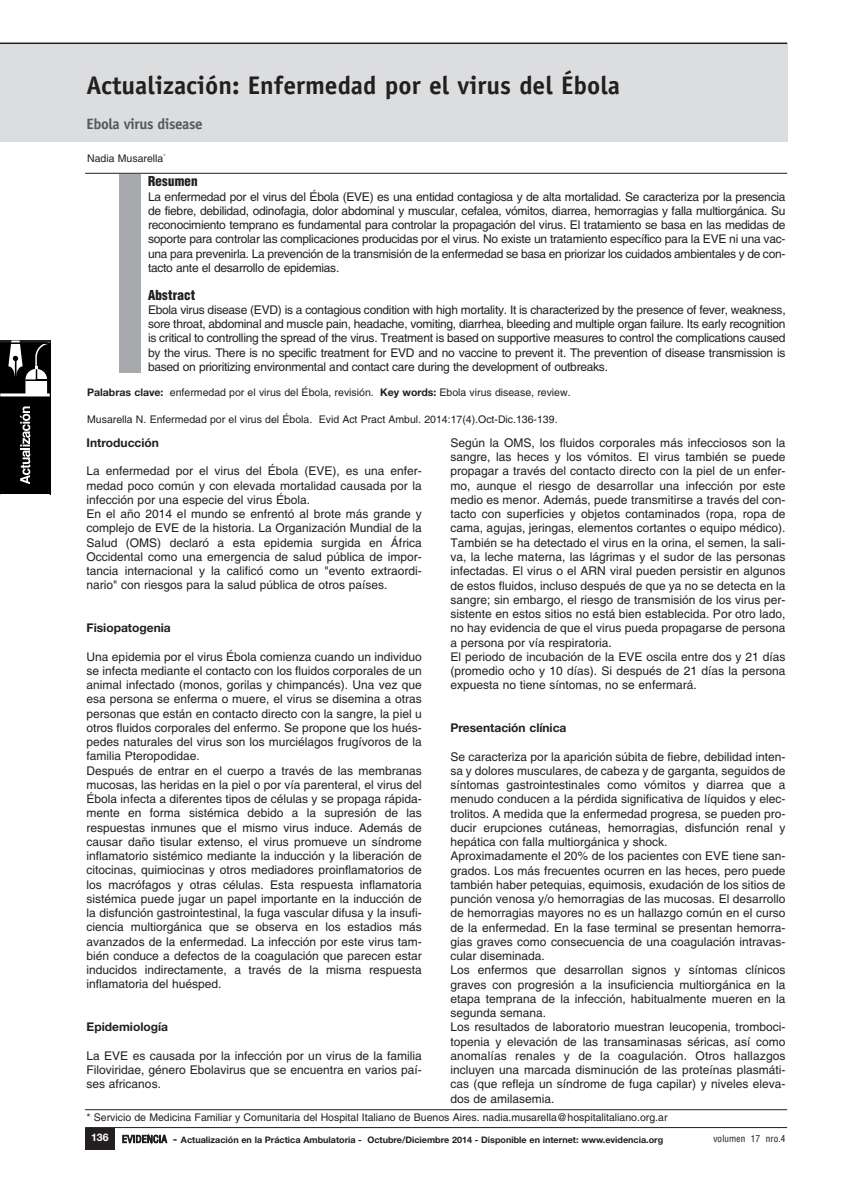
<style>
.page{position:relative;width:851px;height:1191px;background:#fff}
.page>*{position:absolute;margin:0;border:0;box-sizing:border-box;transform-origin:0 0}
.t1{font:700 25.5px "Officina Sans";color:#231f20}
.t2{font:700 15px "Officina Sans";letter-spacing:-.03em;color:#58595b}
.t3{font:15px "Helvetica Condensed Black Se";color:#231f20}
.t4{font:12px/14.2px "Helvetica";color:#231f20}
.t5{font:700 12px "Helvetica Neue LT Std";color:#231f20}
.t6{font:10.5px "Helvetica";color:#231f20}
.t7{font:10.5px "Helvetica Conth";color:#231f20}
.t8{font:700 9px "Helvetica Neue LT Std";color:#231f20}
.s1{font-family:"Helvetica Neue LT Std";font-weight:700}
.s2{font-family:"Helvetica Conth";font-weight:400;font-size:11.25px}
.s3{font-size:11.25px}
</style>
<div class="page">
<div style="left:85px;top:1128px;width:30px;height:21px;background:#231f20"></div>
<hr style="left:85px;top:1127px;width:702px;height:1px;background:#231f20">
<svg style="left:0;top:340px;width:50px;height:154px;background:#2a2a2a"></svg>
<div style="left:0;top:43px;width:787px;height:98px;background:#dcddde"></div>
<hr style="left:0;top:43px;width:787px;height:1px;background:#231f20">
<hr style="left:85px;top:1109px;width:702px;height:1px;background:#231f20">
<div style="left:119px;top:174px;width:21px;height:198px;background:#a7a9ac"></div>
<hr style="left:85px;top:173px;width:702px;height:1px;background:#231f20">
<h1 class="t1" style="left:87px;top:75px;width:535px">Actualización: Enfermedad por el virus del Ébola</h1>
<p class="t2" style="left:87px;top:118px;width:117px">Ebola virus disease</p>
<p class="t6" style="left:87px;top:154px;width:80px">Nadia Musarella<sup>*</sup></p>
<p class="t3" style="left:148px;top:176px;width:51px">Resumen</p>
<p class="t4" style="left:148px;top:190px;width:639px;text-align:justify">La enfermedad por el virus del Ébola (EVE) es una entidad contagiosa y de alta mortalidad. Se caracteriza por la presencia de fiebre, debilidad, odinofagia, dolor abdominal y muscular, cefalea, vómitos, diarrea, hemorragias y falla multiorgánica. Su reconocimiento temprano es fundamental para controlar la propagación del virus. El tratamiento se basa en las medidas de soporte para controlar las complicaciones producidas por el virus. No existe un tratamiento específico para la EVE ni una vac&shy;una para prevenirla. La prevención de la transmisión de la enfermedad se basa en priorizar los cuidados ambientales y de con&shy;tacto ante el desarrollo de epidemias.</p>
<p class="t3" style="left:148px;top:289px;width:49px">Abstract</p>
<p class="t4" style="left:148px;top:304px;width:639px;text-align:justify">Ebola virus disease (EVD) is a contagious condition with high mortality. It is characterized by the presence of fever, weakness, sore throat, abdominal and muscle pain, headache, vomiting, diarrhea, bleeding and multiple organ failure. Its early recognition is critical to controlling the spread of the virus. Treatment is based on supportive measures to control the complications caused by the virus. There is no specific treatment for EVD and no vaccine to prevent it. The prevention of disease transmission is based on prioritizing environmental and contact care during the development of outbreaks.</p>
<p class="t6" style="left:87px;top:388px;width:485px"><span class="s1">Palabras clave:</span> enfermedad por el virus del Ébola, revisión. <span class="s1">Key words:</span> Ebola virus disease, review.</p>
<p class="t6" style="left:87px;top:415px;width:472px">Musarella N. Enfermedad por el virus del Ébola. Evid Act Pract Ambul. 2014:17(4).Oct-Dic.136-139.</p>
<p class="t5" style="left:87px;top:438px;width:74px">Introducción</p>
<p class="t4" style="left:87px;top:465px;width:337px">La enfermedad por el virus del Ébola (EVE), es una enfer&shy;medad poco común y con elevada mortalidad causada por la infección por una especie del virus Ébola.<br>En el año 2014 el mundo se enfrentó al brote más grande y complejo de EVE de la historia. La Organización Mundial de la Salud (OMS) declaró a esta epidemia surgida en África Occidental como una emergencia de salud pública de impor&shy;tancia internacional y la calificó como un "evento extraordi&shy;nario" con riesgos para la salud pública de otros países.</p>
<p class="t5" style="left:87px;top:623px;width:86px">Fisiopatogenia</p>
<p class="t4" style="left:87px;top:650px;width:337px">Una epidemia por el virus Ébola comienza cuando un individuo se infecta mediante el contacto con los fluidos corporales de un animal infectado (monos, gorilas y chimpancés). Una vez que esa persona se enferma o muere, el virus se disemina a otras personas que están en contacto directo con la sangre, la piel u otros fluidos corporales del enfermo. Se propone que los hués&shy;pedes naturales del virus son los murciélagos frugívoros de la familia Pteropodidae.<br>Después de entrar en el cuerpo a través de las membranas mucosas, las heridas en la piel o por vía parenteral, el virus del Ébola infecta a diferentes tipos de células y se propaga rápida&shy;mente en forma sistémica debido a la supresión de las respuestas inmunes que el mismo virus induce. Además de causar daño tisular extenso, el virus promueve un síndrome inflamatorio sistémico mediante la inducción y la liberación de citocinas, quimiocinas y otros mediadores proinflamatorios de los macrófagos y otras células. Esta respuesta inflamatoria sistémica puede jugar un papel importante en la inducción de la disfunción gastrointestinal, la fuga vascular difusa y la insufi&shy;ciencia multiorgánica que se observa en los estadios más avanzados de la enfermedad. La infección por este virus tam&shy;bién conduce a defectos de la coagulación que parecen estar inducidos indirectamente, a través de la misma respuesta inflamatoria del huésped.</p>
<p class="t5" style="left:87px;top:1022px;width:83px">Epidemiología</p>
<p class="t4" style="left:87px;top:1049px;width:336px;text-align:justify">La EVE es causada por la infección por un virus de la familia Filoviridae, género Ebolavirus que se encuentra en varios paí&shy;ses africanos.</p>
<p class="t4" style="left:450px;top:437px;width:337px">Según la OMS, los fluidos corporales más infecciosos son la sangre, las heces y los vómitos. El virus también se puede propagar a través del contacto directo con la piel de un enfer&shy;mo, aunque el riesgo de desarrollar una infección por este medio es menor. Además, puede transmitirse a través del con&shy;tacto con superficies y objetos contaminados (ropa, ropa de cama, agujas, jeringas, elementos cortantes o equipo médico).<br>También se ha detectado el virus en la orina, el semen, la sali&shy;va, la leche materna, las lágrimas y el sudor de las personas infectadas. El virus o el ARN viral pueden persistir en algunos de estos fluidos, incluso después de que ya no se detecta en la sangre; sin embargo, el riesgo de transmisión de los virus per&shy;sistente en estos sitios no está bien establecida. Por otro lado, no hay evidencia de que el virus pueda propagarse de persona a persona por vía respiratoria.<br>El periodo de incubación de la EVE oscila entre dos y 21 días (promedio ocho y 10 días). Si después de 21 días la persona expuesta no tiene síntomas, no se enfermará.</p>
<p class="t5" style="left:450px;top:723px;width:118px">Presentación clínica</p>
<p class="t4" style="left:450px;top:750px;width:337px">Se caracteriza por la aparición súbita de fiebre, debilidad inten&shy;sa y dolores musculares, de cabeza y de garganta, seguidos de síntomas gastrointestinales como vómitos y diarrea que a menudo conducen a la pérdida significativa de líquidos y elec&shy;trolitos. A medida que la enfermedad progresa, se pueden pro&shy;ducir erupciones cutáneas, hemorragias, disfunción renal y hepática con falla multiorgánica y shock.<br>Aproximadamente el 20% de los pacientes con EVE tiene san&shy;grados. Los más frecuentes ocurren en las heces, pero puede también haber petequias, equimosis, exudación de los sitios de punción venosa y/o hemorragias de las mucosas. El desarrollo de hemorragias mayores no es un hallazgo común en el curso de la enfermedad. En la fase terminal se presentan hemorra&shy;gias graves como consecuencia de una coagulación intravas&shy;cular diseminada.<br>Los enfermos que desarrollan signos y síntomas clínicos graves con progresión a la insuficiencia multiorgánica en la etapa temprana de la infección, habitualmente mueren en la segunda semana.<br>Los resultados de laboratorio muestran leucopenia, tromboci&shy;topenia y elevación de las transaminasas séricas, así como anomalías renales y de la coagulación. Otros hallazgos incluyen una marcada disminución de las proteínas plasmáti&shy;cas (que refleja un síndrome de fuga capilar) y niveles eleva&shy;dos de amilasemia.</p>
<p class="t6" style="left:87px;top:1113px;width:582px">* Servicio de Medicina Familiar y Comunitaria del Hospital Italiano de Buenos Aires. nadia.musarella@hospitalitaliano.org.ar</p>
<p class="t8" style="left:91px;top:1136px;width:573px"><sup>136</sup> <span class="s2">EVIDENCIA</span> <span class="s3">-</span> Actualización en la Práctica Ambulatoria - Octubre/Diciembre 2014 - Disponible en internet: www.evidencia.org</p>
<p class="t7" style="left:713px;top:1135px;width:74px">volumen 17 nro.4</p>
</div>
